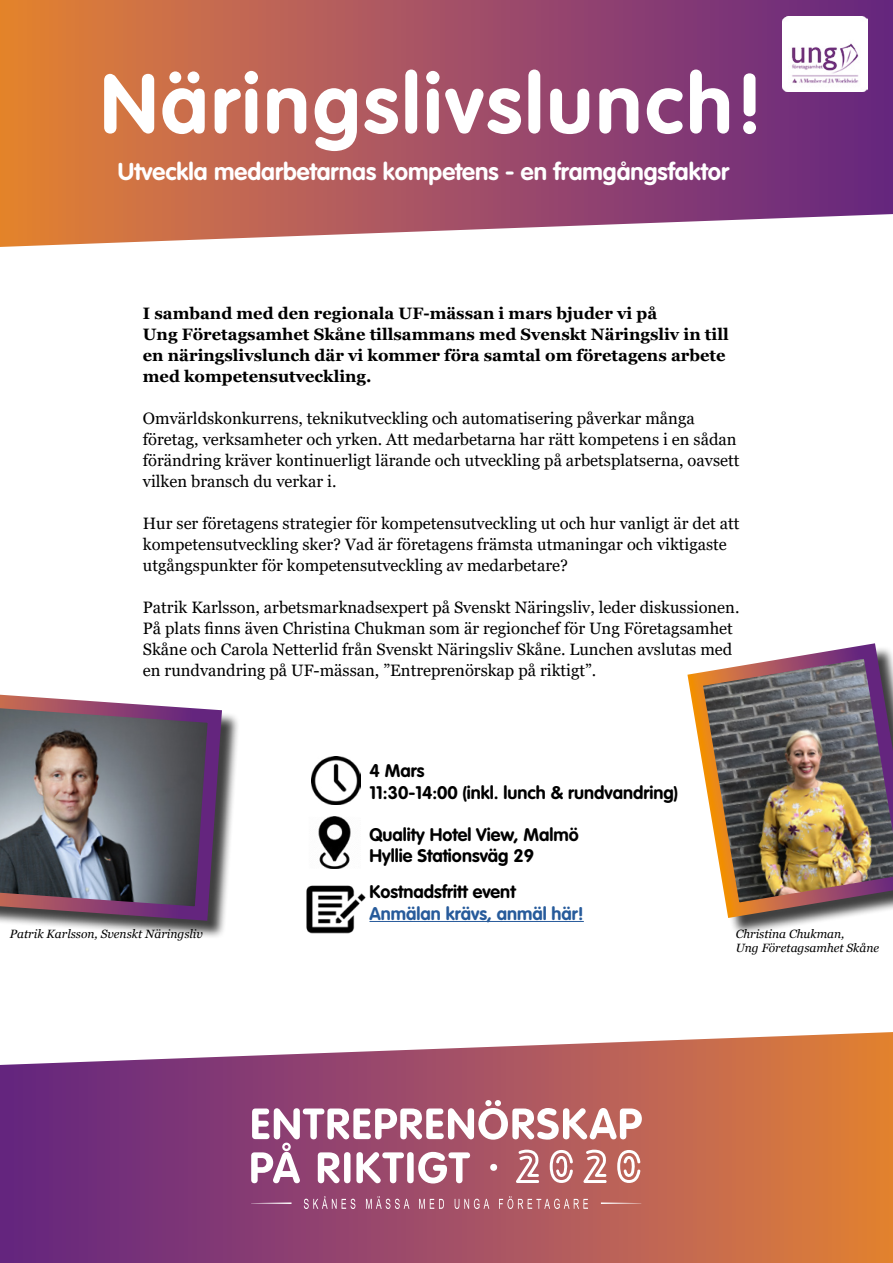
<style>
.page{position:relative;width:893px;height:1263px;background:#fff}
.page>*{position:absolute;margin:0;border:0;box-sizing:border-box;transform-origin:0 0}
.t1{font:700 82.5px "VAG Rounded Std";letter-spacing:.04em;color:#fff}
.t2{font:700 24px "VAG Rounded Std";color:#fff}
.t3{font:700 18px/21.6px "VAG Rounded Std";color:#000}
.t4{font:700 18px "VAG Rounded Std";color:#275b9b}
.t5{font:16.5px/21px "Georgia";color:#000}
.t6{font:700 16.5px/21px "Georgia";color:#000}
.t7{font:italic 12px/14.4px "Georgia";color:#000}
</style>
<div class="page">
<svg style="left:0;top:0;width:893px;height:247px;background:#ae6069"></svg>
<img style="left:782px;top:16px;width:85px;height:76px">
<svg style="left:0;top:1032px;width:893px;height:231px;background:#ac616d"></svg>
<svg style="left:251px;top:1202px;width:40px;height:2px"></svg>
<svg style="left:601px;top:1202px;width:40px;height:2px"></svg>
<svg style="left:304px;top:1196px;width:51px;height:13px"></svg>
<svg style="left:366px;top:1196px;width:43px;height:13px"></svg>
<svg style="left:419px;top:1199px;width:25px;height:10px"></svg>
<svg style="left:455px;top:1199px;width:34px;height:10px"></svg>
<svg style="left:499px;top:1196px;width:89px;height:13px"></svg>
<svg style="left:251px;top:1100px;width:391px;height:83px"></svg>
<div style="left:0;top:691px;width:241px;height:248px;background:#000;opacity:.75"></div>
<img style="left:0;top:691px;width:229px;height:237px">
<div style="left:690px;top:646px;width:203px;height:290px;background:#000;opacity:.75"></div>
<img style="left:687px;top:643px;width:206px;height:283px">
<img style="left:312px;top:756px;width:48px;height:49px">
<img style="left:318px;top:816px;width:33px;height:52px">
<img style="left:306px;top:868px;width:60px;height:66px">
<hr style="left:369px;top:921px;width:215px;height:1px;background:#275b9b">
<h1 class="t1" style="left:101px;top:56px;width:664px">Näringslivslunch!</h1>
<h2 class="t2" style="left:118px;top:157px;width:613px">Utveckla medarbetarnas kompetens - en framgångsfaktor</h2>
<p class="t6" style="left:143px;top:302px;width:587px">I samband med den regionala UF-mässan i mars bjuder vi på<br>Ung Företagsamhet Skåne tillsammans med Svenskt Näringsliv in till en näringslivslunch där vi kommer föra samtal om företagens arbete med kompetensutveckling.</p>
<p class="t5" style="left:143px;top:408px;width:598px">Omvärldskonkurrens, teknikutveckling och automatisering påverkar många företag, verksamheter och yrken. Att medarbetarna har rätt kompetens i en sådan förändring kräver kontinuerligt lärande och utveckling på arbetsplatserna, oavsett vilken bransch du verkar i.</p>
<p class="t5" style="left:143px;top:513px;width:598px">Hur ser företagens strategier för kompetensutveckling ut och hur vanligt är det att kompetensutveckling sker? Vad är företagens främsta utmaningar och viktigaste utgångspunkter för kompetensutveckling av medarbetare?</p>
<p class="t5" style="left:143px;top:597px;width:598px">Patrik Karlsson, arbetsmarknadsexpert på Svenskt Näringsliv, leder diskussionen.<br>På plats finns även Christina Chukman som är regionchef för Ung Företagsamhet Skåne och Carola Netterlid från Svenskt Näringsliv Skåne. Lunchen avslutas med en rundvandring på UF-mässan, ”Entreprenörskap på riktigt”.</p>
<p class="t3" style="left:369px;top:761px;width:310px">4 Mars<br>11:30-14:00 (inkl. lunch &amp; rundvandring)</p>
<p class="t3" style="left:369px;top:824px;width:211px">Quality Hotel View, Malmö<br>Hyllie Stationsväg 29</p>
<p class="t3" style="left:369px;top:881px;width:148px">Kostnadsfritt event</p>
<p class="t4" style="left:369px;top:903px;width:216px">Anmälan krävs, anmäl här!</p>
<p class="t7" style="left:10px;top:926px;width:195px">Patrik Karlsson, Svenskt Näringsliv</p>
<p class="t7" style="left:736px;top:926px;width:145px">Christina Chukman,<br>Ung Företagsamhet Skåne</p>
</div>
